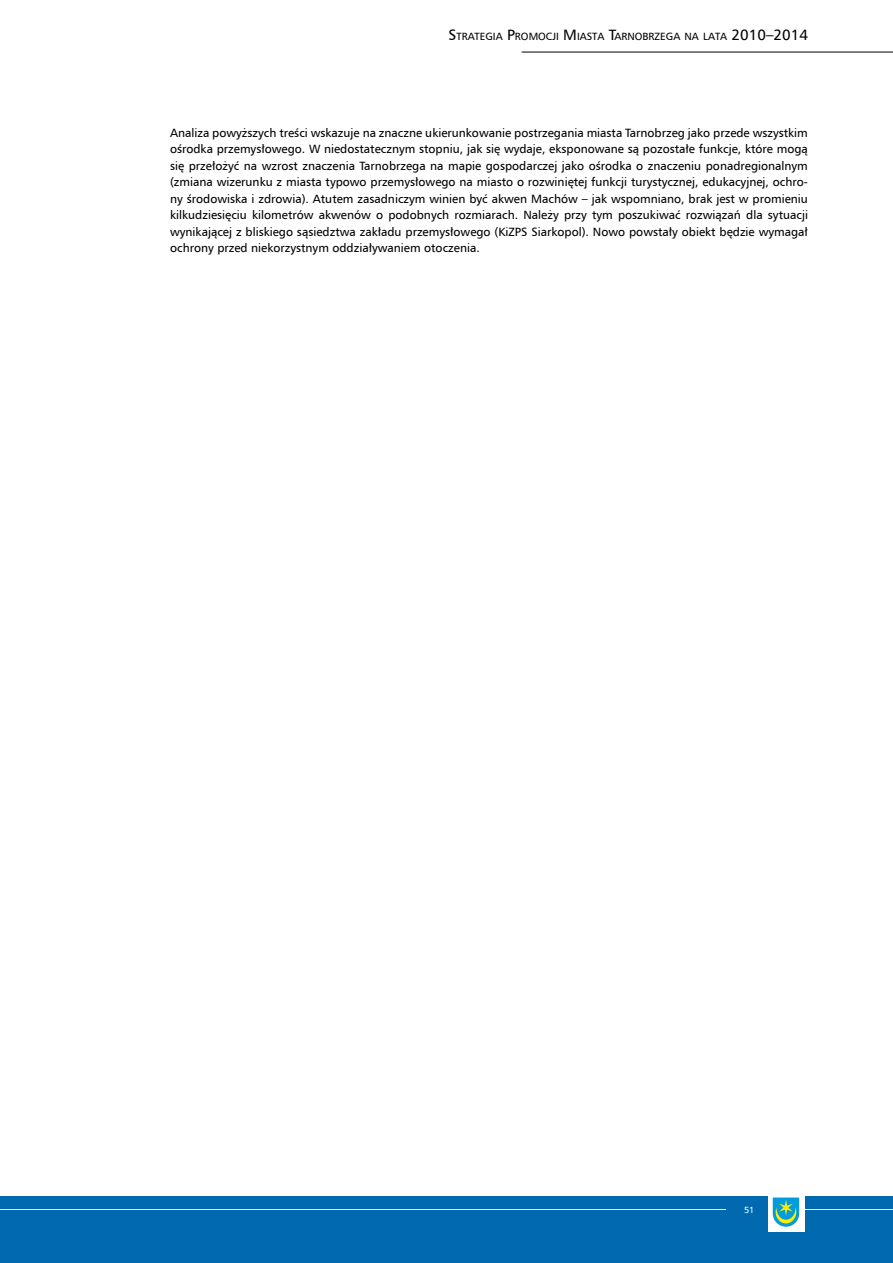
<style>
.page{position:relative;width:893px;height:1263px;background:#fff}
.page>*{position:absolute;margin:0;border:0;box-sizing:border-box;transform-origin:0 0}
.t1{font:12px/16.5px "Humnst 777 EU";color:#000;text-align:justify}
.t2{font:10.5px "Humnst 777 EU";color:#000}
.t3{font:9px "Humnst 777 EU";color:#fff}
.s1{font-size:15px}
</style>
<div class="page">
<div style="left:0;top:1196px;width:893px;height:67px;background:#0069af"></div>
<hr style="left:0;top:1209px;width:893px;height:1px;background:#fff">
<div style="left:726px;top:1207px;width:46px;height:24px;background:#0069af"></div>
<div style="left:768px;top:1193px;width:36px;height:38px;background:#fff"></div>
<svg style="left:773px;top:1197px;width:26px;height:30px"></svg>
<hr style="left:522px;top:52px;width:371px;height:1px;background:#000">
<p class="t2" style="left:448px;top:30px;width:361px"><span class="s1">S</span>trategia <span class="s1">P</span>romocji <span class="s1">M</span> iasta <span class="s1">T</span>arnobrzega na lata <span class="s1">2010–2014</span></p>
<p class="t1" style="left:170px;top:124px;width:639px">Analiza powyższych treści wskazuje na znaczne ukierunkowanie postrzegania miasta Tarnobrzeg jako przede wszystkim ośrodka przemysłowego. W niedostatecznym stopniu, jak się wydaje, eksponowane są pozostałe funkcje, które mogą się przełożyć na wzrost znaczenia Tarnobrzega na mapie gospodarczej jako ośrodka o znaczeniu ponadregionalnym (zmiana wizerunku z miasta typowo przemysłowego na miasto o rozwiniętej funkcji turystycznej, edukacyjnej, ochro&shy;ny środowiska i zdrowia). Atutem zasadniczym winien być akwen Machów – jak wspomniano, brak jest w promieniu kilkudziesięciu kilometrów akwenów o podobnych rozmiarach. Należy przy tym poszukiwać rozwiązań dla sytuacji wynikającej z bliskiego sąsiedztwa zakładu przemysłowego (KiZPS Siarkopol). Nowo powstały obiekt będzie wymagał ochrony przed niekorzystnym oddziaływaniem otoczenia.</p>
<p class="t3" style="left:744px;top:1205px;width:12px">51</p>
</div>
